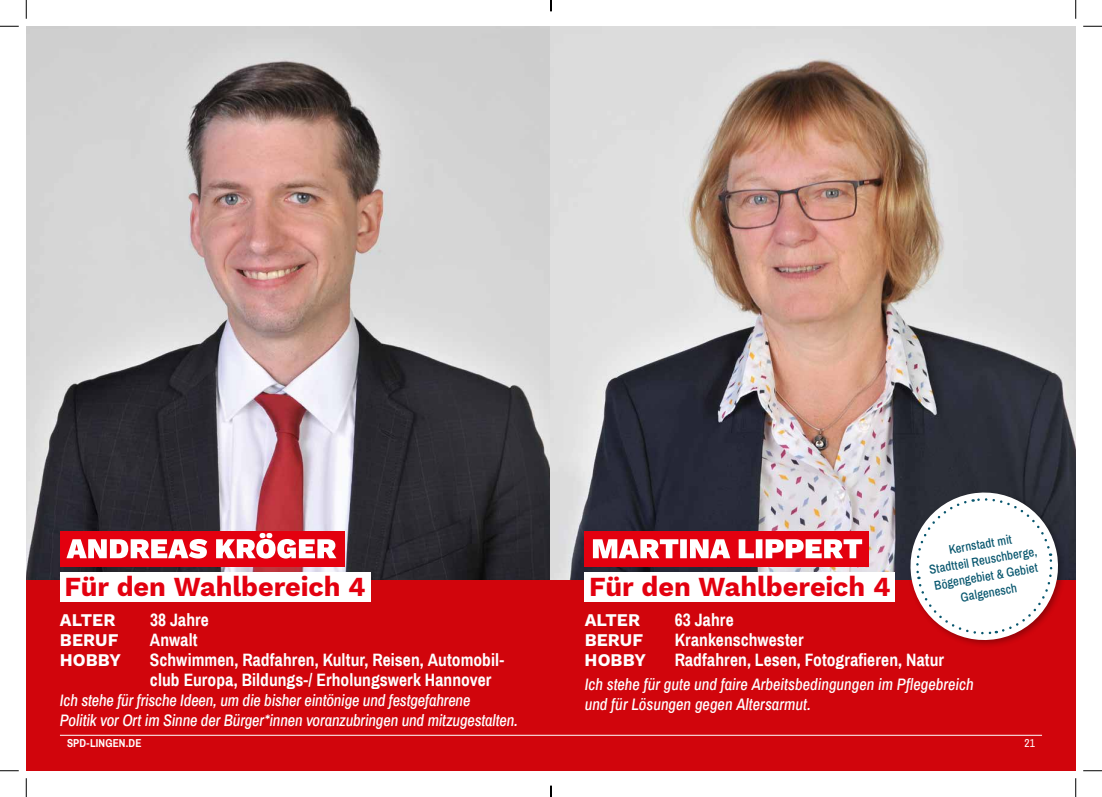
<style>
.page{position:relative;width:1102px;height:797px;background:#fff}
.page>*{position:absolute;margin:0;border:0;box-sizing:border-box;transform-origin:0 0}
.t1{font:700 27px "Work Sans";letter-spacing:-.005em;color:#e3000f}
.t2{font:700 17.5px/20px "Archivo Narrow";letter-spacing:.005em;color:#fff}
.t3{font:700 17.5px "Work Sans";letter-spacing:.005em;color:#fff}
.t4{font:italic 500 16.25px/20px "Archivo Narrow";letter-spacing:-.01em;color:#fff}
.t5{font:500 12.5px/16.2px "Archivo Narrow";color:#07566e;text-align:center}
.t6{font:700 11.25px "Archivo Narrow";letter-spacing:.01em;color:#fff}
.t7{font:11.25px "Archivo Narrow";color:#fff}
</style>
<div class="page">
<div style="left:26px;top:579px;width:525px;height:191px;background:#d1050c"></div>
<div style="left:551px;top:579px;width:524px;height:191px;background:#d1050c"></div>
<hr style="left:60px;top:734px;width:981px;height:1px;background:#fff">
<img style="left:26px;top:26px;width:525px;height:553px">
<div style="left:60px;top:531px;width:284px;height:35px;background:#e3000f"></div>
<svg style="left:66px;top:533px;width:270px;height:25px"></svg>
<div style="left:60px;top:572px;width:310px;height:30px;background:#fff"></div>
<img style="left:551px;top:26px;width:524px;height:553px">
<div style="left:584px;top:531px;width:285px;height:35px;background:#e3000f"></div>
<svg style="left:593px;top:539px;width:269px;height:19px"></svg>
<div style="left:584px;top:572px;width:311px;height:30px;background:#fff"></div>
<div style="left:906px;top:489px;width:160px;height:159px;background:#000;opacity:.3"></div>
<svg style="left:904px;top:486px;width:159px;height:160px"></svg>
<svg style="left:0;top:25px;width:19px;height:2px"></svg>
<svg style="left:1083px;top:25px;width:18px;height:2px"></svg>
<svg style="left:0;top:770px;width:19px;height:1px"></svg>
<svg style="left:1083px;top:770px;width:18px;height:1px"></svg>
<svg style="left:25px;top:0;width:2px;height:19px"></svg>
<svg style="left:25px;top:778px;width:2px;height:19px"></svg>
<svg style="left:1075px;top:0;width:1px;height:19px"></svg>
<svg style="left:1075px;top:778px;width:1px;height:19px"></svg>
<svg style="left:550px;top:785px;width:1px;height:12px"></svg>
<h1 class="t1" style="left:65px;top:566px;width:303px">Für den Wahlbereich 4</h1>
<h1 class="t1" style="left:589px;top:566px;width:303px">Für den Wahlbereich 4</h1>
<p class="t5" style="left:925px;top:545px;width:110px;rotate:-10deg">Kernstadt mit<br>Stadtteil Reuschberge,<br>Bögengebiet &amp; Gebiet<br>Galgenesch</p>
<p class="t3" style="left:60px;top:607px;width:57px">ALTER</p>
<p class="t2" style="left:150px;top:609px;width:60px">38 Jahre</p>
<p class="t3" style="left:60px;top:627px;width:60px">BERUF</p>
<p class="t2" style="left:150px;top:629px;width:49px">Anwalt</p>
<p class="t3" style="left:60px;top:647px;width:63px">HOBBY</p>
<p class="t2" style="left:150px;top:649px;width:356px">Schwimmen, Radfahren, Kultur, Reisen, Automobil&shy;club Europa, Bildungs-/ Erholungswerk Hannover</p>
<p class="t4" style="left:60px;top:690px;width:459px">Ich stehe für frische Ideen, um die bisher eintönige und festgefahrene<br>Politik vor Ort im Sinne der Bürger*innen voranzubringen und mitzugestalten.</p>
<p class="t3" style="left:584px;top:607px;width:57px">ALTER</p>
<p class="t2" style="left:674px;top:609px;width:60px">63 Jahre</p>
<p class="t3" style="left:584px;top:627px;width:60px">BERUF</p>
<p class="t2" style="left:674px;top:629px;width:130px">Krankenschwester</p>
<p class="t3" style="left:584px;top:647px;width:63px">HOBBY</p>
<p class="t2" style="left:674px;top:649px;width:271px">Radfahren, Lesen, Fotografieren, Natur</p>
<p class="t4" style="left:584px;top:673px;width:390px">Ich stehe für gute und faire Arbeitsbedingungen im Pflegebreich und für Lösungen gegen Altersarmut.</p>
<p class="t6" style="left:67px;top:735px;width:76px">SPD-LINGEN.DE</p>
<p class="t7" style="left:1024px;top:735px;width:12px">21</p>
</div>
